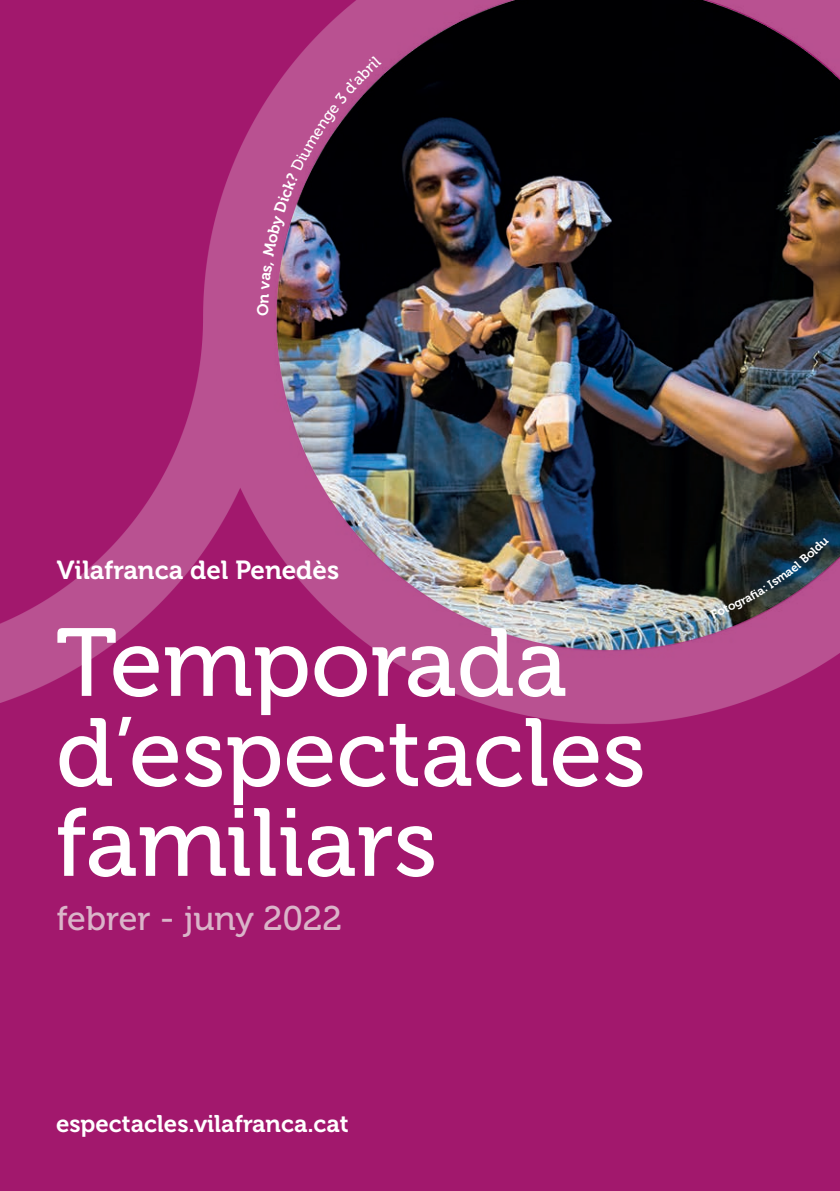
<style>
.page{position:relative;width:840px;height:1191px;background:#fff}
.page>*{position:absolute;margin:0;border:0;box-sizing:border-box;transform-origin:0 0}
.t1{font:96px/90px "Museo 500";color:#fff}
.t2{font:34px "Museo 500";color:#dab4c9}
.t3{font:26px "Museo 700";color:#fff}
.t4{font:24px "Museo 700";color:#fff}
</style>
<div class="page">
<div style="left:0;top:0;width:839px;height:1191px;background:#a2186d"></div>
<img style="left:0;top:0;width:839px;height:724px">
<img style="left:257px;top:55px;width:124px;height:261px">
<img style="left:710px;top:537px;width:118px;height:81px">
<p class="t3" style="left:57px;top:555px;width:284px">Vilafranca del Penedès</p>
<p class="t1" style="left:56px;top:619px;width:591px">Temporada d’espectacles familiars</p>
<p class="t2" style="left:57px;top:899px;width:286px">febrer - juny 2022</p>
<p class="t4" style="left:56px;top:1110px;width:294px">espectacles.vilafranca.cat</p>
</div>
